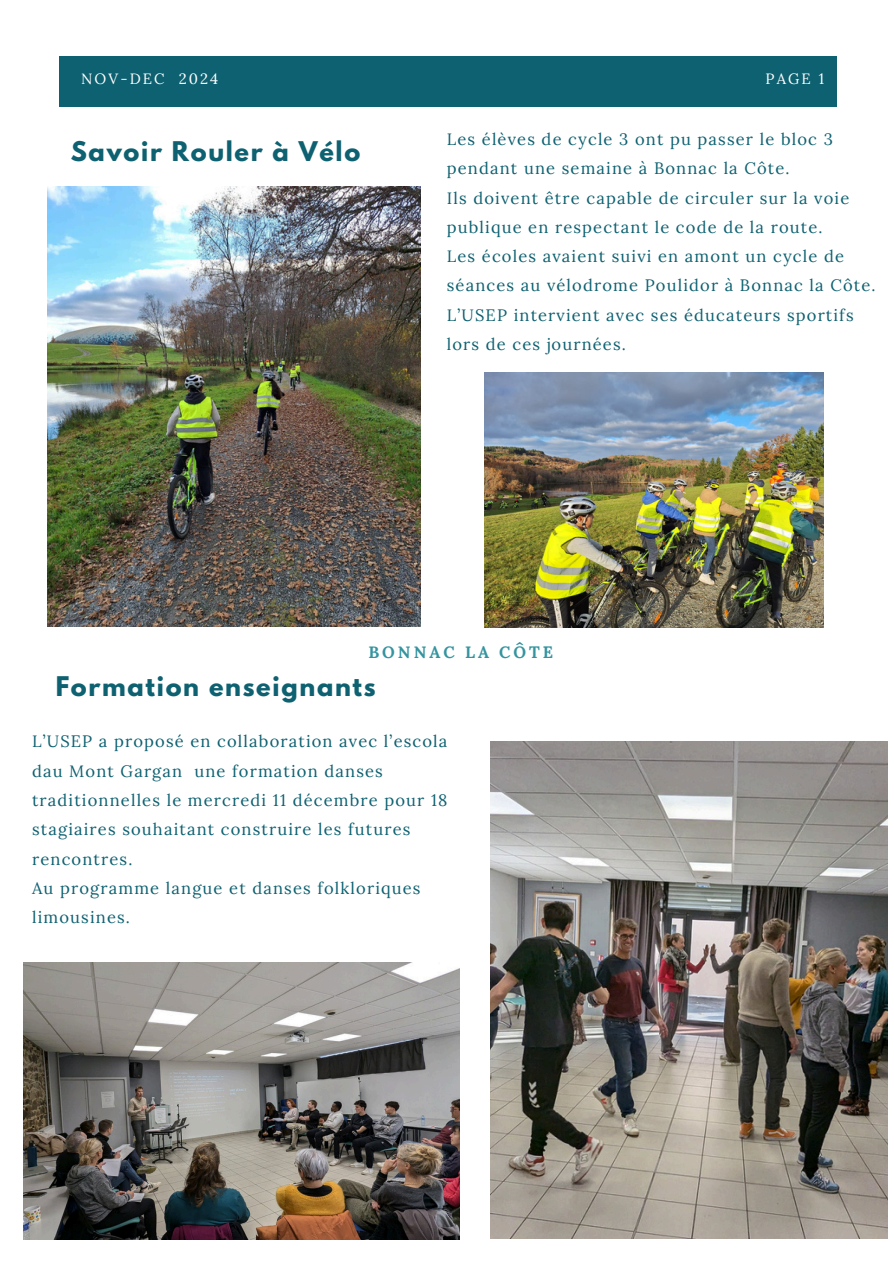
<style>
.page{position:relative;width:894px;height:1264px;background:#fff}
.page>*{position:absolute;margin:0;border:0;box-sizing:border-box;transform-origin:0 0}
.t1{font:700 24px "League Spartan";letter-spacing:.07em;color:#0e6171}
.t2{font:16.5px/29.2px "Lora";letter-spacing:.07em;color:#0e6171}
.t3{font:700 16.5px "Lora";letter-spacing:.18em;color:#3494a0}
.t4{font:14.85px "Lora";letter-spacing:.14em;color:#fff}
</style>
<div class="page">
<div style="left:59px;top:56px;width:776px;height:51px;background:#0e6171"></div>
<img style="left:485px;top:372px;width:338px;height:255px">
<img style="left:490px;top:741px;width:396px;height:497px">
<img style="left:23px;top:962px;width:436px;height:277px">
<img style="left:47px;top:186px;width:374px;height:440px">
<p class="t4" style="left:81px;top:69px;width:138px">NOV-DEC 2024</p>
<h3 class="t4" style="left:765px;top:69px;width:60px">PAGE 1</h3>
<p class="t1" style="left:71px;top:139px;width:291px">Savoir Rouler à Vélo</p>
<p class="t2" style="left:446px;top:124px;width:387px">Les élèves de cycle 3 ont pu passer le bloc 3 pendant une semaine à Bonnac la Côte.</p>
<p class="t2" style="left:446px;top:183px;width:404px">Ils doivent être capable de circuler sur la voie publique en respectant le code de la route.</p>
<p class="t2" style="left:446px;top:241px;width:430px">Les écoles avaient suivi en amont un cycle de séances au vélodrome Poulidor à Bonnac la Côte.</p>
<p class="t2" style="left:446px;top:300px;width:408px">L’USEP intervient avec ses éducateurs sportifs lors de ces journées.</p>
<h1 class="t3" style="left:368px;top:641px;width:186px">BONNAC LA CÔTE</h1>
<h3 class="t1" style="left:56px;top:674px;width:321px">Formation enseignants</h3>
<h1 class="t2" style="left:32px;top:726px;width:417px">L’USEP a proposé en collaboration avec l’escola dau Mont Gargan une formation danses traditionnelles le mercredi 11 décembre pour 18 stagiaires souhaitant construire les futures rencontres.</h1>
<p class="t2" style="left:32px;top:873px;width:390px">Au programme langue et danses folkloriques limousines.</p>
</div>
